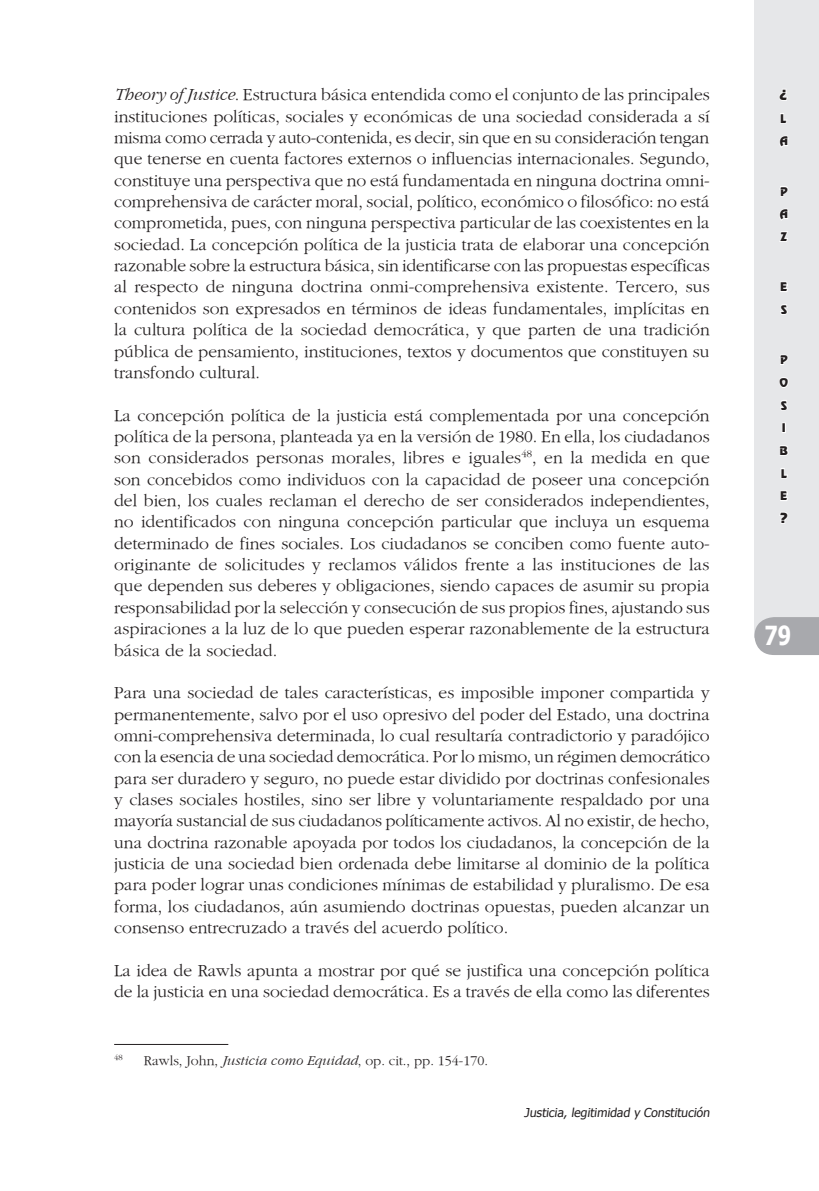
<style>
.page{position:relative;width:819px;height:1191px;background:#fff}
.page>*{position:absolute;margin:0;border:0;box-sizing:border-box;transform-origin:0 0}
.t1{font:700 26.25px "Tahoma";color:#fff;scale:.8 1}
.t2{font:17.5px/21.3px "Gourmand";color:#231f20;text-align:justify}
.t3{font:14px "Gourmand";color:#231f20}
.t4{font:14px "Revue BT Regular SC850";color:#231f20}
.t5{font:12.25px "Tahoma";color:#231f20}
.t6{font:11.9px/22.6px "Revue BT Regular SC850";color:#231f20}
.t7{font:8.4px "Gourmand";color:#231f20}
.s1{font-style:italic}
</style>
<div class="page">
<div style="left:754px;top:0;width:65px;height:637px;background:#e6e7e9"></div>
<svg style="left:779px;top:89px;width:9px;height:12px"></svg>
<svg style="left:780px;top:113px;width:7px;height:11px"></svg>
<svg style="left:779px;top:136px;width:10px;height:12px"></svg>
<svg style="left:780px;top:186px;width:8px;height:11px"></svg>
<svg style="left:779px;top:209px;width:10px;height:12px"></svg>
<svg style="left:779px;top:231px;width:9px;height:11px"></svg>
<svg style="left:780px;top:282px;width:8px;height:10px"></svg>
<svg style="left:780px;top:304px;width:8px;height:11px"></svg>
<svg style="left:779px;top:354px;width:9px;height:11px"></svg>
<svg style="left:779px;top:377px;width:10px;height:11px"></svg>
<svg style="left:780px;top:400px;width:8px;height:11px"></svg>
<div style="left:781px;top:422px;width:4px;height:11px;border:2px solid #fff"></div>
<svg style="left:779px;top:445px;width:10px;height:11px"></svg>
<svg style="left:781px;top:468px;width:7px;height:11px"></svg>
<svg style="left:780px;top:491px;width:8px;height:10px"></svg>
<svg style="left:779px;top:512px;width:9px;height:12px"></svg>
<svg style="left:754px;top:617px;width:65px;height:38px;background:#adaeb1"></svg>
<hr style="left:114px;top:1044px;width:114px;height:1px;background:#231f20">
<p class="t2" style="left:114px;top:84px;width:597px"><span class="s1">Theory of Justice</span>. Estructura básica entendida como el conjunto de las principales instituciones políticas, sociales y económicas de una sociedad considerada a sí misma como cerrada y auto-contenida, es decir, sin que en su consideración tengan que tenerse en cuenta factores externos o influencias internacionales. Segundo, constituye una perspectiva que no está fundamentada en ninguna doctrina omni&shy;comprehensiva de carácter moral, social, político, económico o filosófico: no está comprometida, pues, con ninguna perspectiva particular de las coexistentes en la sociedad. La concepción política de la justicia trata de elaborar una concepción razonable sobre la estructura básica, sin identificarse con las propuestas específicas al respecto de ninguna doctrina onmi-comprehensiva existente. Tercero, sus contenidos son expresados en términos de ideas fundamentales, implícitas en la cultura política de la sociedad democrática, y que parten de una tradición pública de pensamiento, instituciones, textos y documentos que constituyen su transfondo cultural.</p>
<p class="t2" style="left:114px;top:405px;width:597px">La concepción política de la justicia está complementada por una concepción política de la persona, planteada ya en la versión de 1980. En ella, los ciudadanos son considerados personas morales, libres e iguales<sup>48</sup>, en la medida en que son concebidos como individuos con la capacidad de poseer una concepción del bien, los cuales reclaman el derecho de ser considerados independientes, no identificados con ninguna concepción particular que incluya un esquema determinado de fines sociales. Los ciudadanos se conciben como fuente auto&shy;originante de solicitudes y reclamos válidos frente a las instituciones de las que dependen sus deberes y obligaciones, siendo capaces de asumir su propia responsabilidad por la selección y consecución de sus propios fines, ajustando sus aspiraciones a la luz de lo que pueden esperar razonablemente de la estructura básica de la sociedad.</p>
<p class="t2" style="left:114px;top:682px;width:597px">Para una sociedad de tales características, es imposible imponer compartida y permanentemente, salvo por el uso opresivo del poder del Estado, una doctrina omni-comprehensiva determinada, lo cual resultaría contradictorio y paradójico con la esencia de una sociedad democrática. Por lo mismo, un régimen democrático para ser duradero y seguro, no puede estar dividido por doctrinas confesionales y clases sociales hostiles, sino ser libre y voluntariamente respaldado por una mayoría sustancial de sus ciudadanos políticamente activos. Al no existir, de hecho, una doctrina razonable apoyada por todos los ciudadanos, la concepción de la justicia de una sociedad bien ordenada debe limitarse al dominio de la política para poder lograr unas condiciones mínimas de estabilidad y pluralismo. De esa forma, los ciudadanos, aún asumiendo doctrinas opuestas, pueden alcanzar un consenso entrecruzado a través del acuerdo político.</p>
<p class="t2" style="left:114px;top:960px;width:597px">La idea de Rawls apunta a mostrar por qué se justifica una concepción política de la justicia en una sociedad democrática. Es a través de ella como las diferentes</p>
<p class="t7" style="left:114px;top:1052px;width:10px">48</p>
<p class="t3" style="left:144px;top:1053px;width:345px">Rawls, John, <span class="s1">Justicia como Equidad</span>, op. cit., pp. 154-170.</p>
<p class="t5" style="left:524px;top:1103px;width:189px">Justicia, legitimidad y Constitución</p>
<p class="t4" style="left:779px;top:86px;width:9px">¿</p>
<p class="t6" style="left:779px;top:107px;width:10px">L<br>A</p>
<p class="t6" style="left:779px;top:180px;width:10px;text-align:justify">P A Z</p>
<p class="t6" style="left:780px;top:275px;width:9px">E<br>S</p>
<p class="t6" style="left:779px;top:348px;width:10px">P<br>O<br>S<br>I<br>B<br>L<br>E</p>
<p class="t4" style="left:780px;top:509px;width:9px">?</p>
<h1 class="t1" style="left:764px;top:617px;width:35px">79</h1>
</div>
